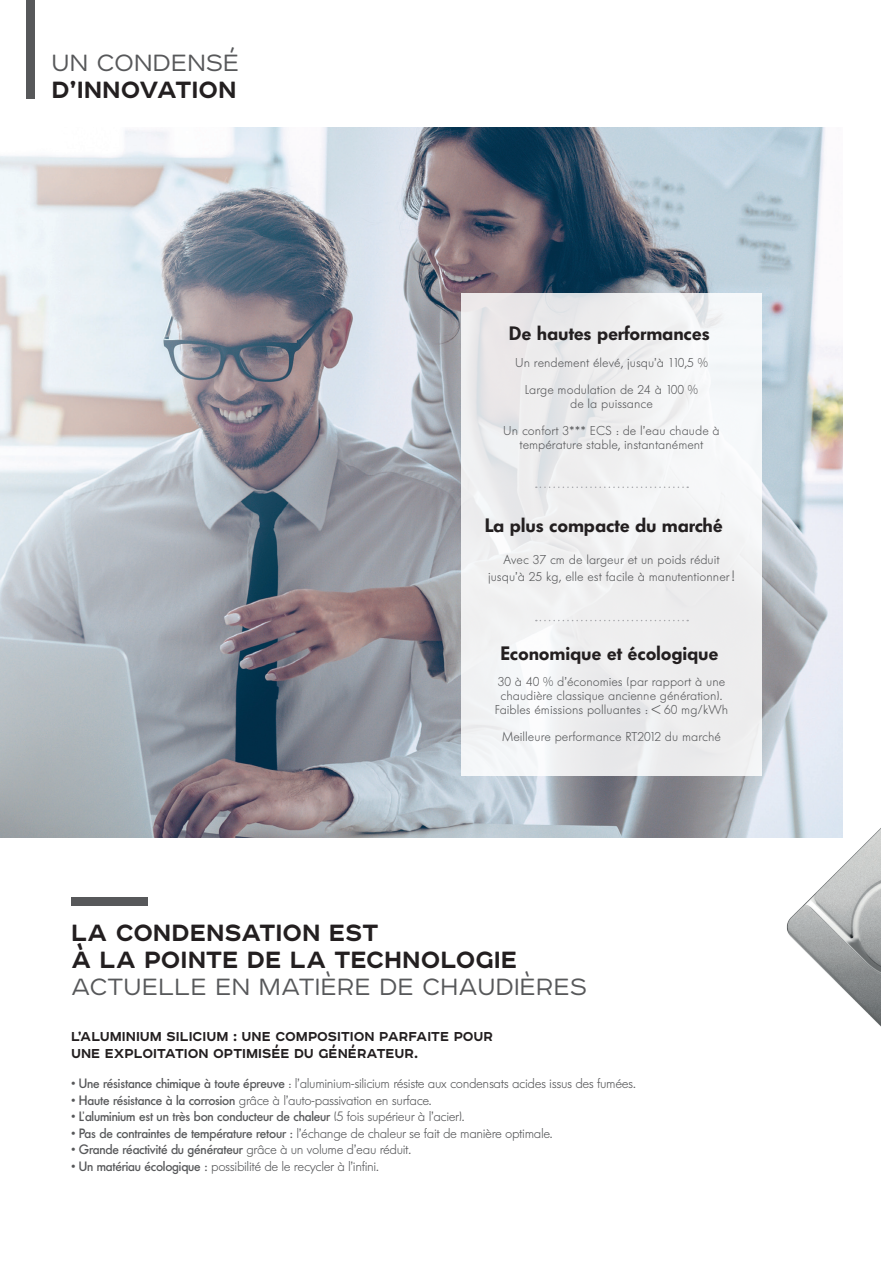
<style>
.page{position:relative;width:881px;height:1263px;background:#fff}
.page>*{position:absolute;margin:0;border:0;box-sizing:border-box;transform-origin:0 0}
.t1{font:700 30px/27px "Affect";color:#231f20}
.t2{font:300 30px "Affect";letter-spacing:.01em;color:#57585a}
.t3{font:600 19.2px "Futura BQ";letter-spacing:-.01em;color:#231f20}
.t4{font:700 16.5px/16.5px "Affect";color:#231f20}
.t5{font:300 13.5px "Futura BQ";letter-spacing:-.03em;color:#57585a}
.t6{font:500 13.5px "Futura BQ";letter-spacing:-.03em;color:#57585a}
.t7{font:300 12.9px/26.8px "Futura BQ";color:#57585a;text-align:center}
.s1{font-size:15px}
.s2{font-weight:500}
.s3{font-weight:300}
</style>
<div class="page">
<img style="left:0;top:128px;width:842px;height:710px">
<div style="left:26px;top:0;width:8px;height:98px;background:#57585a"></div>
<div style="left:71px;top:897px;width:77px;height:9px;background:#57585a"></div>
<div style="left:461px;top:293px;width:300px;height:483px;background:#efefef"></div>
<svg style="left:535px;top:486px;width:153px;height:2px"></svg>
<svg style="left:535px;top:620px;width:153px;height:1px"></svg>
<img style="left:698px;top:809px;width:182px;height:217px">
<h1 class="t2" style="left:51px;top:42px;width:189px">UN CONDENSÉ</h1>
<h1 class="t1" style="left:51px;top:75px;width:186px">D’INNOVATION</h1>
<h2 class="t3" style="left:508px;top:322px;width:202px">De hautes performances</h2>
<p class="t7" style="left:515px;top:349px;width:194px">Un rendement élevé, jusqu’à 110,5 %<br>Large modulation de 24 à 100 %</p>
<p class="t7" style="left:503px;top:390px;width:218px">de la puissance<br>Un confort 3*** ECS : de l’eau chaude à</p>
<p class="t7" style="left:519px;top:431px;width:185px">température stable, instantanément</p>
<h2 class="t3" style="left:484px;top:514px;width:239px">La plus compacte du marché</h2>
<p class="t7" style="left:488px;top:552px;width:248px;line-height:16.5px">Avec 37 cm de largeur et un poids réduit jusqu’à 25 kg, elle est facile à manutentionner<span class="s1">!</span></p>
<h2 class="t3" style="left:500px;top:642px;width:220px">Economique et écologique</h2>
<p class="t7" style="left:494px;top:675px;width:235px;line-height:14.1px">30 à 40 % d’économies (par rapport à une chaudière classique ancienne génération).<br>Faibles émissions polluantes : &lt; 60 mg/kWh</p>
<p class="t7" style="left:502px;top:724px;width:220px">Meilleure performance RT2012 du marché</p>
<h1 class="t1" style="left:71px;top:917px;width:447px">LA CONDENSATION EST<br>À LA POINTE DE LA TECHNOLOGIE</h1>
<h1 class="t2" style="left:71px;top:966px;width:517px">ACTUELLE EN MATIÈRE DE CHAUDIÈRES</h1>
<p class="t4" style="left:71px;top:1027px;width:423px">L’ALUMINIUM SILICIUM : UNE COMPOSITION PARFAITE POUR<br>UNE EXPLOITATION OPTIMISÉE DU GÉNÉRATEUR.</p>
<p class="t5" style="left:71px;top:1076px;width:566px">• <span class="s2">Une résistance chimique à toute épreuve</span> : l’aluminium-silicium résiste aux condensats acides issus des fumées.</p>
<p class="t5" style="left:71px;top:1092px;width:362px">• <span class="s2">Haute résistance à la corrosion</span> grâce à l’auto-passivation en surface.</p>
<p class="t6" style="left:71px;top:1109px;width:395px"><span class="s3">•</span> L’aluminium est un très bon conducteur de chaleur <span class="s3">(5 fois supérieur à l’acier).</span></p>
<p class="t5" style="left:71px;top:1125px;width:483px">• <span class="s2">Pas de contraintes de température retour :</span> l’échange de chaleur se fait de manière optimale.</p>
<p class="t6" style="left:71px;top:1142px;width:341px"><span class="s3">•</span> Grande réactivité du générateur <span class="s3">grâce à un volume d’eau réduit.</span></p>
<p class="t5" style="left:71px;top:1158px;width:309px">• <span class="s2">Un matériau écologique :</span> possibilité de le recycler à l’infini.</p>
</div>
